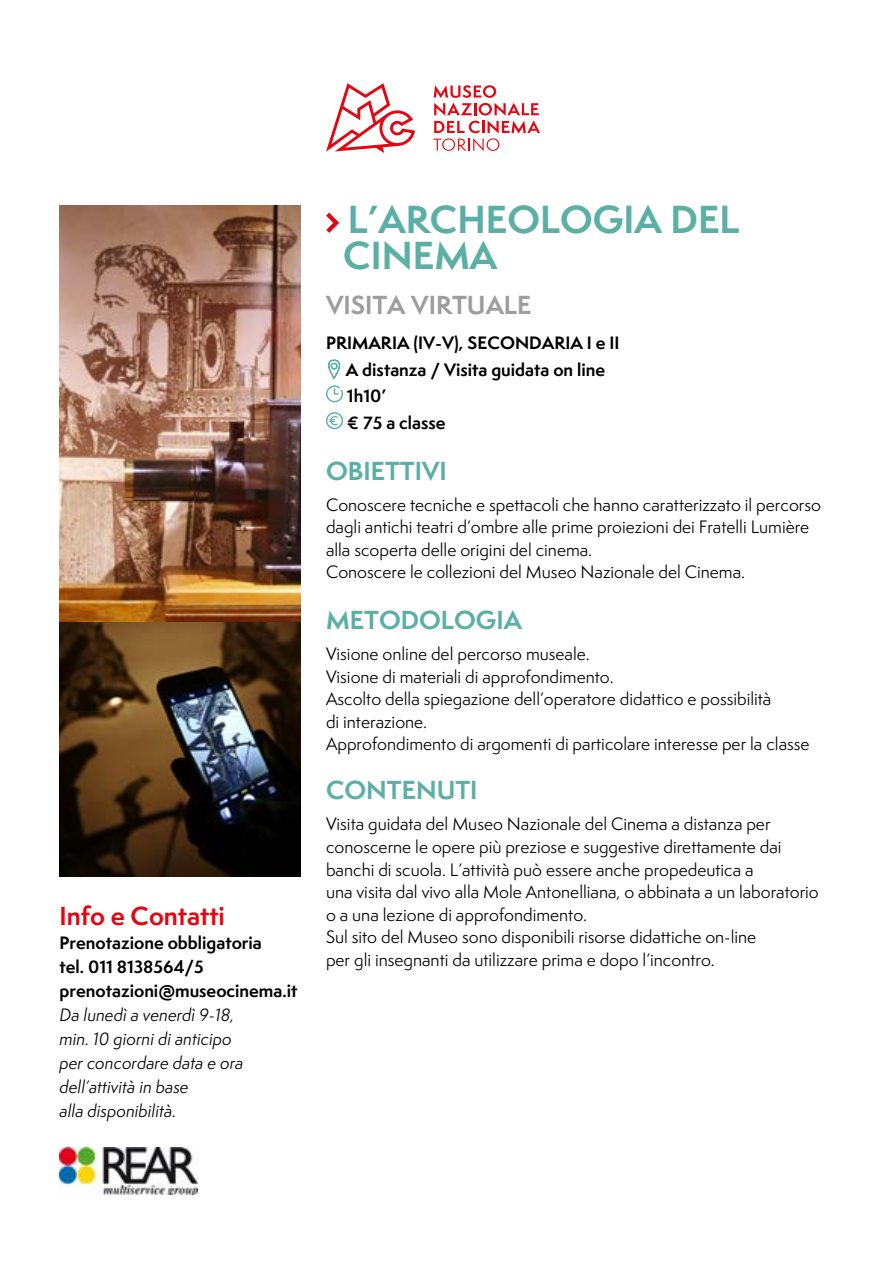
<style>
.page{position:relative;width:893px;height:1263px;background:#fff}
.page>*{position:absolute;margin:0;border:0;box-sizing:border-box;transform-origin:0 0}
.t1{font:700 36px/36px "Semplicita Pro";color:#5bafa5}
.t2{font:700 24px "Semplicita Pro";color:#5bafa5}
.t3{font:700 24px "Semplicita Pro";color:#9d9d9c}
.t4{font:700 24px "Semplicita Pro";color:#e30613}
.t5{font:16.5px/22.5px "Semplicita Pro";color:#000}
.t6{font:700 16.5px/26.7px "Semplicita Pro";color:#000}
.t7{font:italic 16.5px/24px "Semplicita Pro";color:#000}
</style>
<div class="page">
<svg style="left:326px;top:412px;width:17px;height:17px"></svg>
<svg style="left:326px;top:212px;width:14px;height:21px"></svg>
<img style="left:60px;top:206px;width:240px;height:417px">
<img style="left:60px;top:1147px;width:138px;height:48px">
<svg style="left:326px;top:83px;width:89px;height:70px"></svg>
<svg style="left:433px;top:85px;width:107px;height:66px"></svg>
<svg style="left:326px;top:359px;width:17px;height:43px"></svg>
<img style="left:60px;top:623px;width:240px;height:253px">
<h2 class="t4" style="left:60px;top:898px;width:167px">Info e Contatti</h2>
<p class="t6" style="left:60px;top:930px;width:239px;line-height:24px">Prenotazione obbligatoria<br>tel. 011 8138564/5 prenotazioni@museocinema.it</p>
<p class="t7" style="left:60px;top:1002px;width:185px">Da lunedì a venerdì 9-18, min. 10 giorni di anticipo per concordare data e ora dell’attività in base<br>alla disponibilità.</p>
<h1 class="t1" style="left:343px;top:201px;width:398px">L’ARCHEOLOGIA DEL<br>CINEMA</h1>
<h2 class="t3" style="left:326px;top:287px;width:207px">VISITA VIRTUALE</h2>
<p class="t6" style="left:346px;top:329px;width:275px;text-indent:-20px">PRIMARIA (IV-V), SECONDARIA I e II<br>A distanza / Visita guidata on line<br>1h10’<br>€ 75 a classe</p>
<h2 class="t2" style="left:326px;top:453px;width:122px">OBIETTIVI</h2>
<p class="t5" style="left:326px;top:493px;width:496px">Conoscere tecniche e spettacoli che hanno caratterizzato il percorso dagli antichi teatri d’ombre alle prime proiezioni dei Fratelli Lumière alla scoperta delle origini del cinema.<br>Conoscere le collezioni del Museo Nazionale del Cinema.</p>
<h2 class="t2" style="left:326px;top:602px;width:198px">METODOLOGIA</h2>
<p class="t5" style="left:326px;top:642px;width:485px">Visione online del percorso museale.<br>Visione di materiali di approfondimento.<br>Ascolto della spiegazione dell’operatore didattico e possibilità<br>di interazione.<br>Approfondimento di argomenti di particolare interesse per la classe</p>
<h2 class="t2" style="left:326px;top:772px;width:153px">CONTENUTI</h2>
<p class="t5" style="left:326px;top:813px;width:494px">Visita guidata del Museo Nazionale del Cinema a distanza per conoscerne le opere più preziose e suggestive direttamente dai banchi di scuola. L’attività può essere anche propedeutica a<br>una visita dal vivo alla Mole Antonelliana, o abbinata a un laboratorio o a una lezione di approfondimento.<br>Sul sito del Museo sono disponibili risorse didattiche on-line<br>per gli insegnanti da utilizzare prima e dopo l’incontro.</p>
</div>
